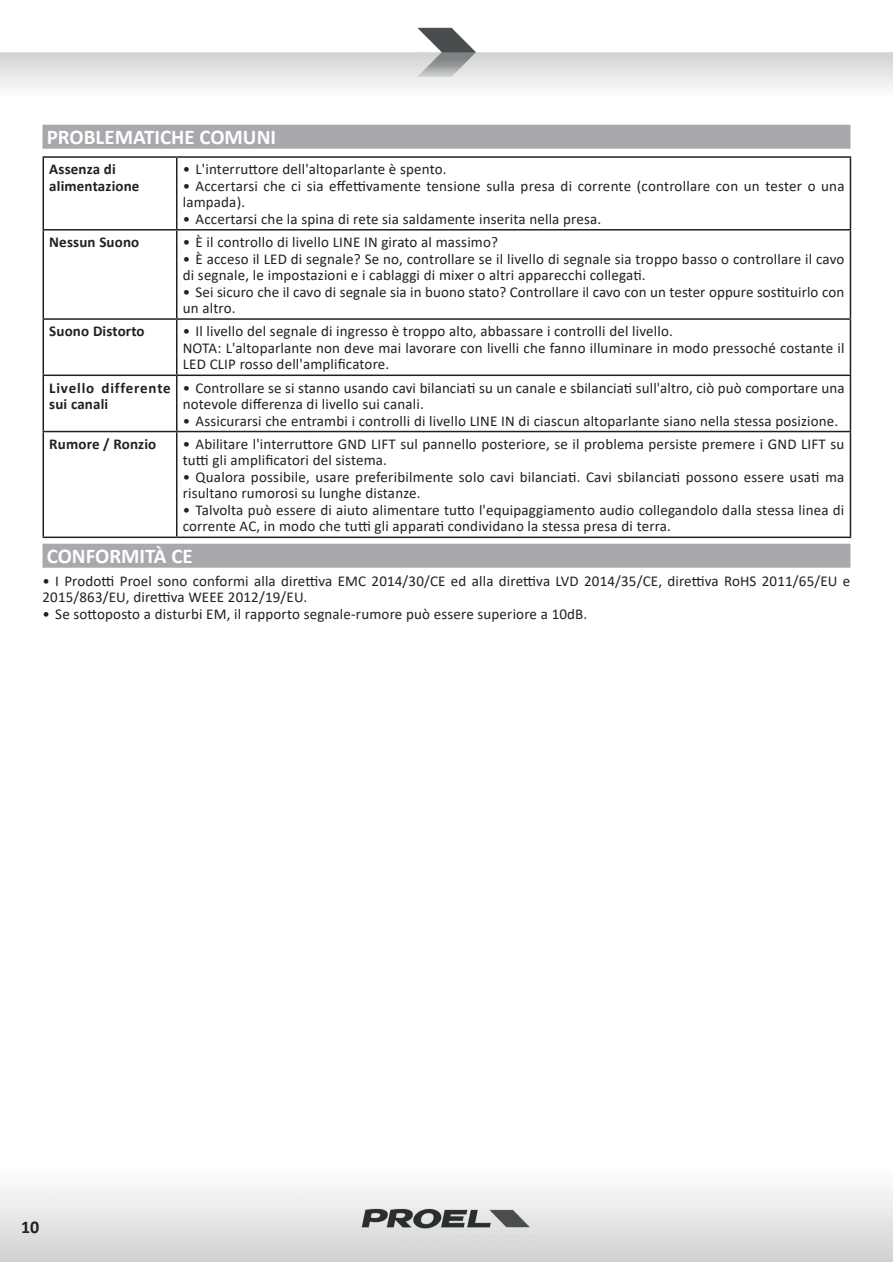
<style>
.page{position:relative;width:893px;height:1263px;background:#fff}
.page>*{position:absolute;margin:0;border:0;box-sizing:border-box;transform-origin:0 0}
.t1{font:700 21px "Calibri";color:#fff}
.t2{font:700 18px "Calibri";color:#231f20}
.t3{font:15px/16.5px "Calibri";letter-spacing:.01em;color:#231f20}
.t4{font:700 15px/16.5px "Calibri";letter-spacing:.01em;color:#231f20}
.t5{font:700 15px/16.5px "Calibri";letter-spacing:.045em;color:#231f20}
</style>
<div class="page">
<img style="left:0;top:1187px;width:893px;height:74px">
<img style="left:0;top:27px;width:893px;height:61px">
<div style="left:43px;top:125px;width:807px;height:24px;background:#a8a9ad"></div>
<div style="left:43px;top:544px;width:807px;height:24px;background:#a8a9ad"></div>
<hr style="left:43px;top:156px;width:134px;height:2px;background:#231f20">
<hr style="left:43px;top:158px;width:1px;height:71px;background:#231f20">
<hr style="left:177px;top:156px;width:674px;height:2px;background:#231f20">
<hr style="left:176px;top:158px;width:1px;height:71px;background:#231f20">
<hr style="left:850px;top:158px;width:1px;height:71px;background:#231f20">
<hr style="left:43px;top:229px;width:134px;height:2px;background:#231f20">
<hr style="left:43px;top:231px;width:1px;height:87px;background:#231f20">
<hr style="left:177px;top:229px;width:674px;height:2px;background:#231f20">
<hr style="left:176px;top:231px;width:1px;height:87px;background:#231f20">
<hr style="left:850px;top:231px;width:1px;height:87px;background:#231f20">
<hr style="left:43px;top:318px;width:134px;height:2px;background:#231f20">
<hr style="left:43px;top:320px;width:1px;height:55px;background:#231f20">
<hr style="left:177px;top:318px;width:674px;height:2px;background:#231f20">
<hr style="left:176px;top:320px;width:1px;height:55px;background:#231f20">
<hr style="left:850px;top:320px;width:1px;height:55px;background:#231f20">
<hr style="left:43px;top:375px;width:134px;height:1px;background:#231f20">
<hr style="left:43px;top:376px;width:1px;height:55px;background:#231f20">
<hr style="left:177px;top:375px;width:674px;height:1px;background:#231f20">
<hr style="left:176px;top:376px;width:1px;height:55px;background:#231f20">
<hr style="left:850px;top:376px;width:1px;height:55px;background:#231f20">
<hr style="left:43px;top:431px;width:134px;height:1px;background:#231f20">
<hr style="left:43px;top:432px;width:1px;height:105px;background:#231f20">
<hr style="left:177px;top:431px;width:674px;height:1px;background:#231f20">
<hr style="left:176px;top:432px;width:1px;height:105px;background:#231f20">
<hr style="left:850px;top:432px;width:1px;height:105px;background:#231f20">
<hr style="left:43px;top:537px;width:134px;height:1px;background:#231f20">
<hr style="left:177px;top:537px;width:674px;height:1px;background:#231f20">
<h1 class="t1" style="left:47px;top:122px;width:231px">PROBLEMATICHE COMUNI</h1>
<p class="t4" style="left:49px;top:161px;width:92px">Assenza di alimentazione</p>
<p class="t3" style="left:183px;top:161px;width:265px">• L'interruttore dell'altoparlante è spento.</p>
<p class="t3" style="left:183px;top:177px;width:663px">• Accertarsi che ci sia effettivamente tensione sulla presa di corrente (controllare con un tester o una lampada).</p>
<p class="t3" style="left:183px;top:210px;width:420px">• Accertarsi che la spina di rete sia saldamente inserita nella presa.</p>
<p class="t4" style="left:49px;top:234px;width:92px">Nessun Suono</p>
<p class="t3" style="left:183px;top:233px;width:317px">• È il controllo di livello LINE IN girato al massimo?</p>
<p class="t3" style="left:183px;top:250px;width:663px">• È acceso il LED di segnale? Se no, controllare se il livello di segnale sia troppo basso o controllare il cavo di segnale, le impostazioni e i cablaggi di mixer o altri apparecchi collegati.</p>
<p class="t3" style="left:183px;top:283px;width:663px">• Sei sicuro che il cavo di segnale sia in buono stato? Controllare il cavo con un tester oppure sostituirlo con un altro.</p>
<p class="t4" style="left:49px;top:323px;width:97px">Suono Distorto</p>
<p class="t3" style="left:183px;top:323px;width:663px">• Il livello del segnale di ingresso è troppo alto, abbassare i controlli del livello.<br>NOTA: L'altoparlante non deve mai lavorare con livelli che fanno illuminare in modo pressoché costante il<br>LED CLIP rosso dell'amplificatore.</p>
<p class="t5" style="left:49px;top:379px;width:123px">Livello differente sui canali</p>
<p class="t3" style="left:183px;top:379px;width:663px">• Controllare se si stanno usando cavi bilanciati su un canale e sbilanciati sull'altro, ciò può comportare una notevole differenza di livello sui canali.</p>
<p class="t3" style="left:183px;top:412px;width:657px">• Assicurarsi che entrambi i controlli di livello LINE IN di ciascun altoparlante siano nella stessa posizione.</p>
<p class="t4" style="left:49px;top:435px;width:109px">Rumore / Ronzio</p>
<p class="t3" style="left:183px;top:435px;width:663px">• Abilitare l'interruttore GND LIFT sul pannello posteriore, se il problema persiste premere i GND LIFT su tutti gli amplificatori del sistema.</p>
<p class="t3" style="left:183px;top:468px;width:663px">• Qualora possibile, usare preferibilmente solo cavi bilanciati. Cavi sbilanciati possono essere usati ma risultano rumorosi su lunghe distanze.</p>
<p class="t3" style="left:183px;top:501px;width:663px">• Talvolta può essere di aiuto alimentare tutto l'equipaggiamento audio collegandolo dalla stessa linea di corrente AC, in modo che tutti gli apparati condividano la stessa presa di terra.</p>
<h1 class="t1" style="left:47px;top:541px;width:148px">CONFORMITÀ CE</h1>
<p class="t3" style="left:43px;top:572px;width:809px">• I Prodotti Proel sono conformi alla direttiva EMC 2014/30/CE ed alla direttiva LVD 2014/35/CE, direttiva RoHS 2011/65/EU e<br>2015/863/EU, direttiva WEEE 2012/19/EU.</p>
<p class="t3" style="left:43px;top:605px;width:546px">• Se sottoposto a disturbi EM, il rapporto segnale-rumore può essere superiore a 10dB.</p>
<p class="t2" style="left:21px;top:1214px;width:20px">10</p>
</div>
